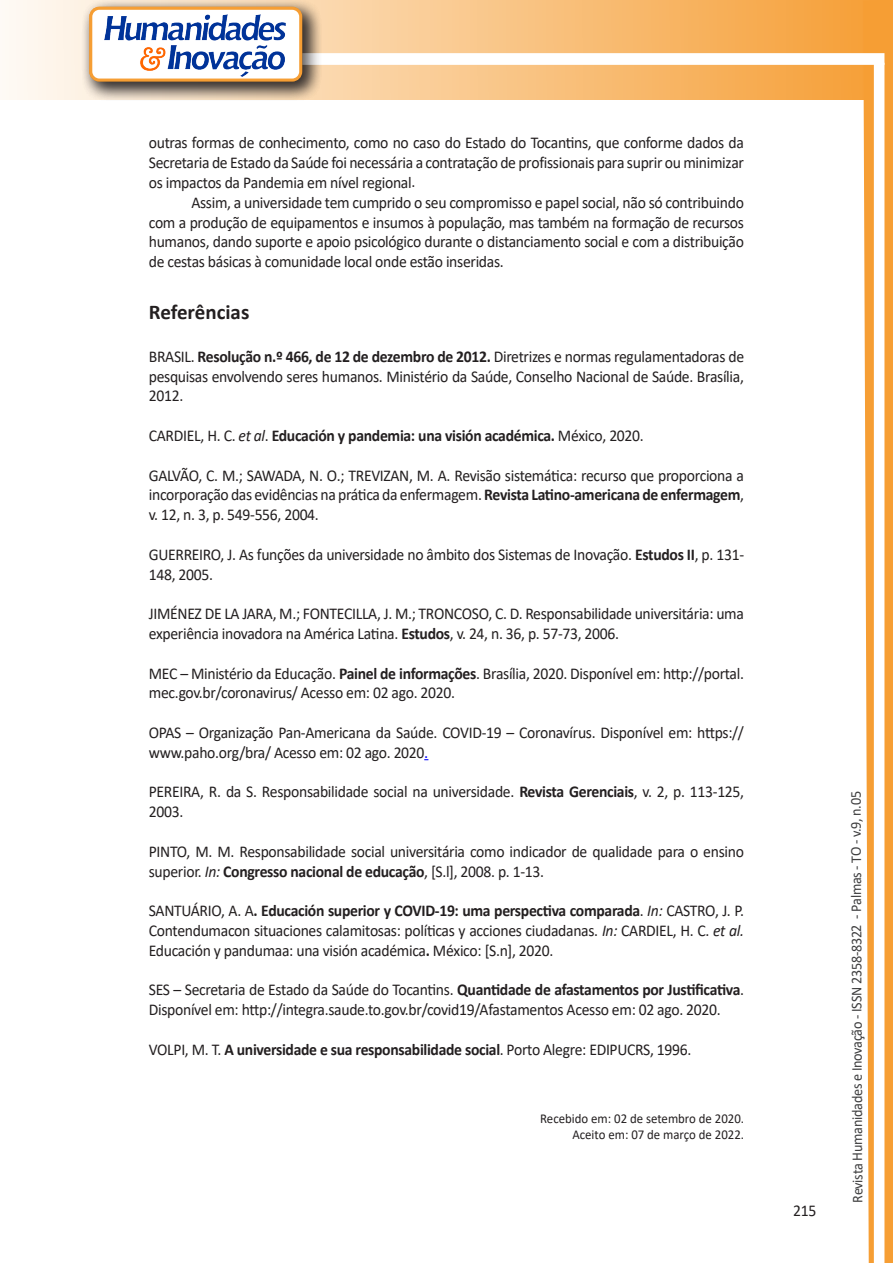
<style>
.page{position:relative;width:893px;height:1263px;background:#fff}
.page>*{position:absolute;margin:0;border:0;box-sizing:border-box;transform-origin:0 0}
.Titulo_2{font:700 21px "Calibri";color:#231f20}
.texto{font:16.5px/19.8px "Calibri";letter-spacing:-.02em;color:#231f20;scale:.95 1}
.texto-2{font:700 16.5px "Calibri";letter-spacing:-.02em;color:#231f20;scale:.95 1}
.t1{font:15px "Calibri";letter-spacing:-.025em;color:#3e3e3f;scale:.95 1}
.Texto{font:13.5px "Calibri";color:#231f20;scale:.95 1}
.s1{font-weight:700}
.s2{font-weight:400}
.s3{font-weight:400;font-style:italic}
.s4{color:#00f}
.s5{font-style:italic}
</style>
<div class="page">
<svg style="left:5px;top:0;width:858px;height:100px;background:#f9c484"></svg>
<div style="left:302px;top:53px;width:582px;height:12px;background:#fff;border:2px solid #fff"></div>
<svg style="left:863px;top:0;width:30px;height:1263px"></svg>
<div style="left:81px;top:0;width:241px;height:102px;background:#231f20;opacity:.75"></div>
<div style="left:91px;top:8px;width:210px;height:72px;background:#fff;border-radius:9px"></div>
<img style="left:104px;top:14px;width:181px;height:62px">
<div style="left:89px;top:7px;width:213px;height:75px;border:3px solid #f69e34;border-radius:9px"></div>
<p class="texto" style="left:149px;top:133px;width:628px;text-align:justify">outras formas de conhecimento, como no caso do Estado do Tocantins, que conforme dados da Secretaria de Estado da Saúde foi necessária a contratação de profissionais para suprir ou minimizar os impactos da Pandemia em nível regional.</p>
<p class="texto" style="left:149px;top:192px;width:628px;text-align:justify;text-indent:43px">Assim, a universidade tem cumprido o seu compromisso e papel social, não só contribuindo com a produção de equipamentos e insumos à população, mas também na formação de recursos humanos, dando suporte e apoio psicológico durante o distanciamento social e com a distribuição de cestas básicas à comunidade local onde estão inseridas.</p>
<p class="Titulo_2" style="left:149px;top:298px;width:102px">Referências</p>
<p class="texto" style="left:149px;top:346px;width:628px;text-align:justify">BRASIL. <span class="s1">Resolução n.º 466, de 12 de dezembro de 2012.</span> Diretrizes e normas regulamentadoras de pesquisas envolvendo seres humanos. Ministério da Saúde, Conselho Nacional de Saúde. Brasília, 2012.</p>
<p class="texto-2" style="left:149px;top:424px;width:523px"><span class="s2">CARDIEL, H. C.</span> <span class="s3">et al</span><span class="s2">.</span> Educación y pandemia: una visión académica. <span class="s2">México, 2020.</span></p>
<p class="texto" style="left:149px;top:465px;width:628px;text-align:justify">GALVÃO, C. M.; SAWADA, N. O.; TREVIZAN, M. A. Revisão sistemática: recurso que proporciona a incorporação das evidências na prática da enfermagem. <span class="s1">Revista Latino-americana de enfermagem</span>, v. 12, n. 3, p. 549-556, 2004.</p>
<p class="texto" style="left:149px;top:544px;width:628px">GUERREIRO, J. As funções da universidade no âmbito dos Sistemas de Inovação. <span class="s1">Estudos II</span>, p. 131-<br>148, 2005.</p>
<p class="texto" style="left:149px;top:603px;width:628px">JIMÉNEZ DE LA JARA, M.; FONTECILLA, J. M.; TRONCOSO, C. D. Responsabilidade universitária: uma experiência inovadora na América Latina. <span class="s1">Estudos</span>, v. 24, n. 36, p. 57-73, 2006.</p>
<p class="texto" style="left:149px;top:663px;width:628px">MEC – Ministério da Educação. <span class="s1">Painel de informações</span>. Brasília, 2020. Disponível em: http://portal. mec.gov.br/coronavirus/ Acesso em: 02 ago. 2020.</p>
<p class="texto" style="left:149px;top:722px;width:628px">OPAS – Organização Pan-Americana da Saúde. COVID-19 – Coronavírus. Disponível em: https:// www.paho.org/bra/ Acesso em: 02 ago. 2020<span class="s4">.</span></p>
<p class="texto" style="left:149px;top:782px;width:628px">PEREIRA, R. da S. Responsabilidade social na universidade. <span class="s1">Revista Gerenciais</span>, v. 2, p. 113-125,<br>2003.</p>
<p class="texto" style="left:149px;top:841px;width:628px">PINTO, M. M. Responsabilidade social universitária como indicador de qualidade para o ensino superior. <span class="s5">In:</span> <span class="s1">Congresso nacional de educação</span>, [S.l], 2008. p. 1-13.</p>
<p class="texto" style="left:149px;top:900px;width:628px;text-align:justify">SANTUÁRIO, A. A<span class="s1">. Educación superior y COVID-19: uma perspectiva comparada</span>. <span class="s5">In:</span> CASTRO, J. P.<br>Contendumacon situaciones calamitosas: políticas y acciones ciudadanas. <span class="s5">In:</span> CARDIEL, H. C. <span class="s5">et al.<br></span>Educación y pandumaa: una visión académica<span class="s1">.</span> México: [S.n], 2020.</p>
<p class="texto" style="left:149px;top:980px;width:628px">SES – Secretaria de Estado da Saúde do Tocantins. <span class="s1">Quantidade de afastamentos por Justificativa</span>.<br>Disponível em: http://integra.saude.to.gov.br/covid19/Afastamentos Acesso em: 02 ago. 2020.</p>
<p class="texto-2" style="left:149px;top:1038px;width:573px"><span class="s2">VOLPI, M. T.</span> A universidade e sua responsabilidade social<span class="s2">. Porto Alegre: EDIPUCRS, 1996.</span></p>
<p class="Texto" style="left:540px;top:1109px;width:216px">Recebido em: 02 de setembro de 2020.</p>
<p class="Texto" style="left:572px;top:1125px;width:182px">Aceito em: 07 de março de 2022.</p>
<p class="texto" style="left:793px;top:1200px;width:26px">215</p>
<p class="t1" style="left:846px;top:1203px;width:435px;rotate:-90deg">Revista Humanidades e Inovação - ISSN 2358-8322 - Palmas - TO - v.9, n.05</p>
</div>
